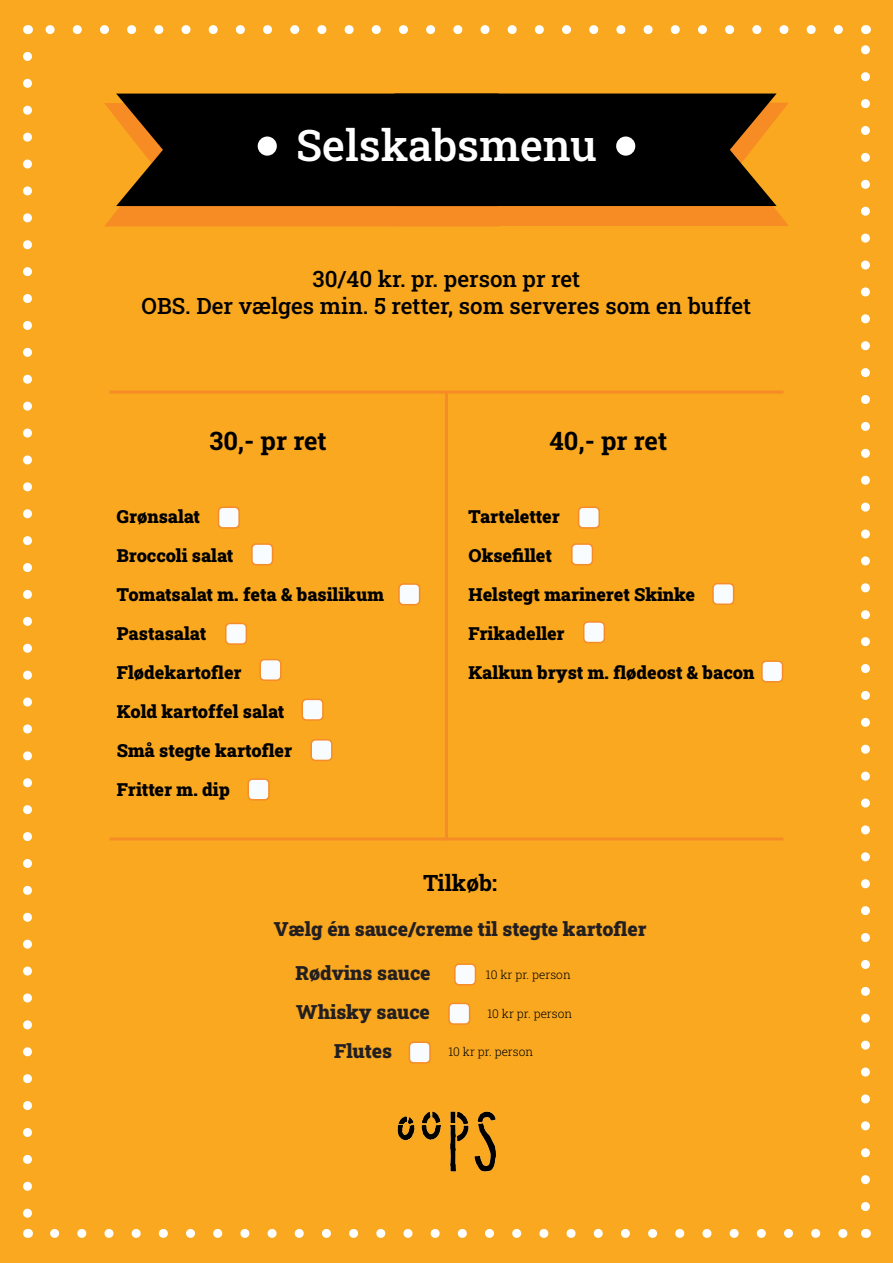
<style>
.page{position:relative;width:893px;height:1263px;background:#f9a820}
.page>*{position:absolute;margin:0;border:0;box-sizing:border-box;transform-origin:0 0}
.t1{font:500 43.5px "Roboto Slab";color:#fff}
.t2{font:700 25.5px "Roboto Slab";color:#000}
.t3{font:500 22.5px "Roboto Slab";color:#000}
.t4{font:700 22.5px "Roboto Slab";color:#000}
.t5{font:900 19.5px "Roboto Slab";color:#231f20}
.t6{font:900 18px "Roboto Slab";color:#000}
.t7{font:300 12px "Roboto Slab";color:#000}
</style>
<div class="page">
<svg style="left:23px;top:56px;width:9px;height:1162px"></svg>
<svg style="left:55px;top:1229px;width:793px;height:9px"></svg>
<svg style="left:861px;top:45px;width:9px;height:1161px"></svg>
<svg style="left:45px;top:25px;width:793px;height:9px"></svg>
<img style="left:397px;top:1111px;width:99px;height:61px">
<svg style="left:104px;top:103px;width:287px;height:124px"></svg>
<svg style="left:391px;top:103px;width:398px;height:124px"></svg>
<svg style="left:113px;top:93px;width:280px;height:115px"></svg>
<svg style="left:119px;top:95px;width:274px;height:110px;background:#130c02"></svg>
<svg style="left:393px;top:93px;width:387px;height:116px;background:#180f03"></svg>
<hr style="left:109px;top:391px;width:674px;height:3px;background:#f68c25">
<hr style="left:109px;top:837px;width:674px;height:3px;background:#f68c25">
<div style="left:258px;top:137px;width:19px;height:19px;background:#fff;border-radius:50%"></div>
<div style="left:616px;top:137px;width:19px;height:19px;background:#fff;border-radius:50%"></div>
<div style="left:219px;top:507px;width:20px;height:21px;background:#f9fcfe;border-radius:4px"></div>
<div style="left:218px;top:506px;width:22px;height:23px;border:2px solid #f68b29;border-radius:4px"></div>
<div style="left:252px;top:544px;width:21px;height:21px;background:#f9fcfe;border-radius:4px"></div>
<div style="left:251px;top:543px;width:22px;height:22px;border:2px solid #f68b29;border-radius:4px"></div>
<div style="left:399px;top:584px;width:21px;height:21px;background:#f9fcfe;border-radius:4px"></div>
<div style="left:398px;top:583px;width:22px;height:22px;border:2px solid #f68b29;border-radius:4px"></div>
<div style="left:579px;top:507px;width:20px;height:21px;background:#f9fcfe;border-radius:4px"></div>
<div style="left:578px;top:506px;width:22px;height:23px;border:2px solid #f68b29;border-radius:4px"></div>
<div style="left:572px;top:544px;width:20px;height:21px;background:#f9fcfe;border-radius:4px"></div>
<div style="left:571px;top:543px;width:22px;height:22px;border:2px solid #f68b29;border-radius:4px"></div>
<div style="left:713px;top:584px;width:21px;height:20px;background:#f9fcfe;border-radius:4px"></div>
<div style="left:712px;top:583px;width:22px;height:22px;border:2px solid #f68b29;border-radius:4px"></div>
<div style="left:584px;top:622px;width:20px;height:20px;background:#f9fcfe;border-radius:4px"></div>
<div style="left:583px;top:621px;width:22px;height:22px;border:2px solid #f68b29;border-radius:4px"></div>
<div style="left:762px;top:661px;width:20px;height:21px;background:#f9fcfe;border-radius:4px"></div>
<div style="left:761px;top:660px;width:22px;height:22px;border:2px solid #f68b29;border-radius:4px"></div>
<div style="left:226px;top:623px;width:20px;height:21px;background:#f9fcfe;border-radius:4px"></div>
<div style="left:225px;top:623px;width:22px;height:22px;border:2px solid #f68b29;border-radius:4px"></div>
<div style="left:260px;top:660px;width:21px;height:20px;background:#f9fcfe;border-radius:4px"></div>
<div style="left:259px;top:659px;width:23px;height:22px;border:2px solid #f68b29;border-radius:4px"></div>
<div style="left:302px;top:699px;width:21px;height:21px;background:#f9fcfe;border-radius:4px"></div>
<div style="left:302px;top:699px;width:22px;height:22px;border:2px solid #f68b29;border-radius:4px"></div>
<div style="left:311px;top:740px;width:21px;height:20px;background:#f9fcfe;border-radius:4px"></div>
<div style="left:310px;top:739px;width:23px;height:22px;border:2px solid #f68b29;border-radius:4px"></div>
<div style="left:248px;top:779px;width:21px;height:21px;background:#f9fcfe;border-radius:4px"></div>
<div style="left:248px;top:778px;width:22px;height:22px;border:2px solid #f68b29;border-radius:4px"></div>
<hr style="left:445px;top:393px;width:3px;height:447px;background:#f68b29">
<div style="left:449px;top:1003px;width:21px;height:21px;background:#f9fcfe;border-radius:4px"></div>
<div style="left:448px;top:1003px;width:22px;height:22px;border:2px solid #f68b29;border-radius:4px"></div>
<div style="left:409px;top:1042px;width:21px;height:21px;background:#f9fcfe;border-radius:4px"></div>
<div style="left:409px;top:1041px;width:22px;height:22px;border:2px solid #f68b29;border-radius:4px"></div>
<div style="left:455px;top:964px;width:20px;height:21px;background:#f9fcfe;border-radius:4px"></div>
<div style="left:454px;top:963px;width:22px;height:22px;border:2px solid #f68b29;border-radius:4px"></div>
<p class="t1" style="left:296px;top:115px;width:302px">Selskabsmenu</p>
<p class="t3" style="left:313px;top:264px;width:269px">30/40 kr. pr. person pr ret</p>
<p class="t3" style="left:142px;top:291px;width:611px">OBS. Der vælges min. 5 retter, som serveres som en buffet</p>
<p class="t2" style="left:210px;top:423px;width:119px">30,- pr ret</p>
<p class="t2" style="left:549px;top:423px;width:119px">40,- pr ret</p>
<p class="t6" style="left:117px;top:504px;width:85px">Grønsalat</p>
<p class="t6" style="left:117px;top:543px;width:118px">Broccoli salat</p>
<p class="t6" style="left:117px;top:582px;width:268px">Tomatsalat m. feta &amp; basilikum</p>
<p class="t6" style="left:117px;top:621px;width:91px">Pastasalat</p>
<p class="t6" style="left:117px;top:660px;width:126px">Flødekartofler</p>
<p class="t6" style="left:117px;top:699px;width:169px">Kold kartoffel salat</p>
<p class="t6" style="left:117px;top:738px;width:177px">Små stegte kartofler</p>
<p class="t6" style="left:117px;top:777px;width:114px">Fritter m. dip</p>
<p class="t6" style="left:468px;top:504px;width:93px">Tarteletter</p>
<p class="t6" style="left:468px;top:543px;width:85px">Oksefillet</p>
<p class="t6" style="left:468px;top:582px;width:228px">Helstegt marineret Skinke</p>
<p class="t6" style="left:468px;top:621px;width:98px">Frikadeller</p>
<p class="t6" style="left:468px;top:660px;width:287px">Kalkun bryst m. flødeost &amp; bacon</p>
<p class="t4" style="left:423px;top:867px;width:75px">Tilkøb:</p>
<p class="t5" style="left:274px;top:915px;width:374px">Vælg én sauce/creme til stegte kartofler</p>
<p class="t5" style="left:296px;top:960px;width:137px">Rødvins sauce</p>
<p class="t5" style="left:296px;top:999px;width:135px">Whisky sauce</p>
<p class="t5" style="left:334px;top:1038px;width:59px">Flutes</p>
<p class="t7" style="left:486px;top:966px;width:86px">10 kr pr. person</p>
<p class="t7" style="left:487px;top:1005px;width:86px">10 kr pr. person</p>
<p class="t7" style="left:448px;top:1044px;width:86px">10 kr pr. person</p>
</div>
